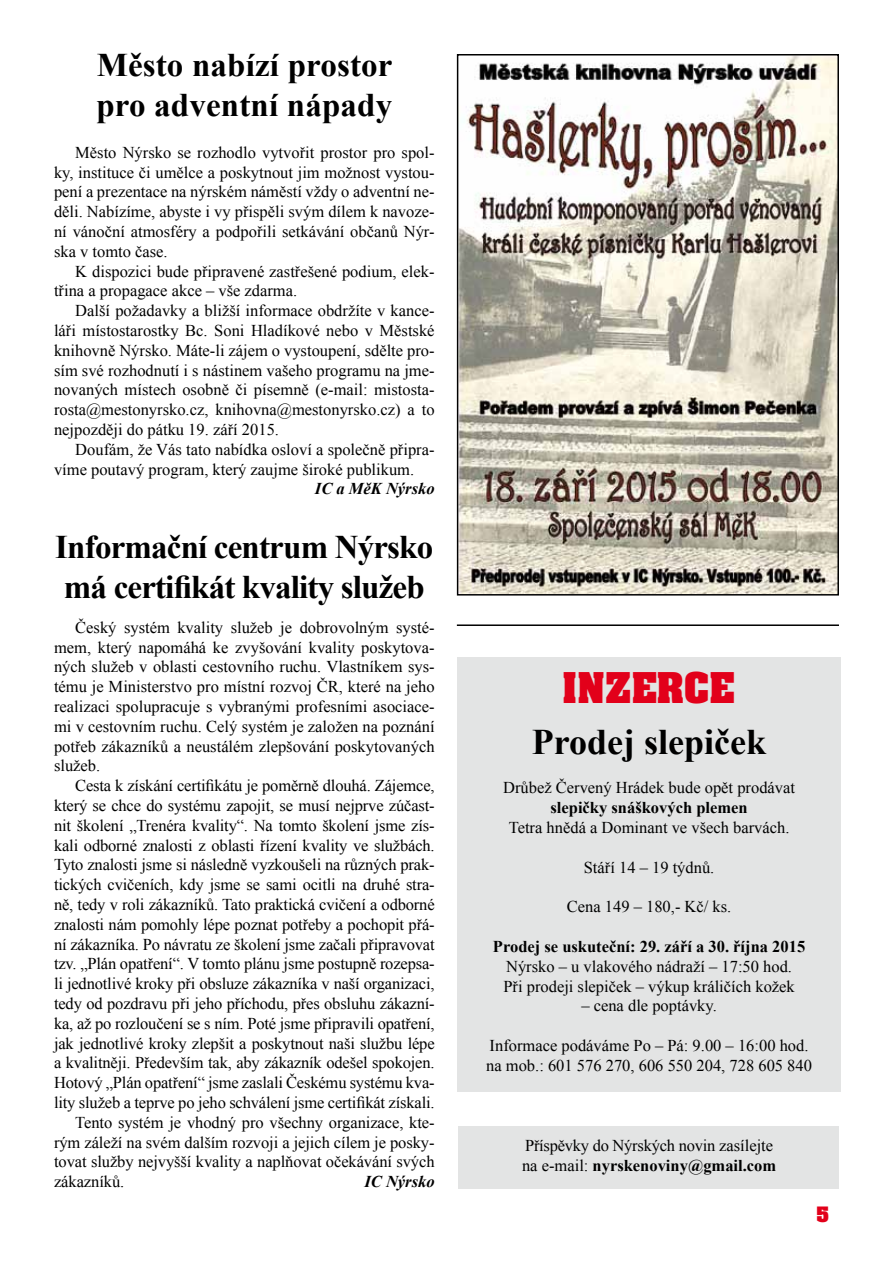
<style>
.page{position:relative;width:893px;height:1263px;background:#fff}
.page>*{position:absolute;margin:0;border:0;box-sizing:border-box;transform-origin:0 0}
.t1{font:700 36px "Times New Roman";color:#000}
.t2{font:36px "Aardvark CE Bold";color:#e2001a}
.t3{font:700 33px/39.6px "Times New Roman";letter-spacing:-.025em;color:#000}
.t4{font:700 33px/39.6px "Times New Roman";letter-spacing:.005em;color:#000}
.t5{font:18px "Aardvark CE Bold";color:#e2001a}
.t6{font:16.5px/19.8px "Times New Roman";letter-spacing:-.01em;color:#000}
.t7{font:700 16.5px "Times New Roman";color:#000}
.t8{font:italic 700 16.5px "Times New Roman";color:#000}
.s1{font-weight:700}
</style>
<div class="page">
<div style="left:457px;top:657px;width:384px;height:435px;background:#e3e4e4"></div>
<hr style="left:457px;top:624px;width:382px;height:2px;background:#000">
<img style="left:460px;top:57px;width:376px;height:535px">
<div style="left:457px;top:54px;width:382px;height:541px;border:2px solid #000"></div>
<div style="left:458px;top:1126px;width:381px;height:62px;background:#e3e4e4"></div>
<h2 class="t4" style="left:96px;top:45px;width:298px">Město nabízí prostor pro adventní nápady</h2>
<p class="t6" style="left:54px;top:142px;width:382px;text-align:justify;text-indent:21px">Město Nýrsko se rozhodlo vytvořit prostor pro spol&shy;ky, instituce či umělce a poskytnout jim možnost vystou&shy;pení a prezentace na nýrském náměstí vždy o adventní ne&shy;děli. Nabízíme, abyste i vy přispěli svým dílem k navoze&shy;ní vánoční atmosféry a podpořili setkávání občanů Nýr&shy;ska v tomto čase.</p>
<p class="t6" style="left:54px;top:261px;width:382px;text-indent:21px">K dispozici bude připravené zastřešené podium, elek&shy;třina a propagace akce – vše zdarma.</p>
<p class="t6" style="left:54px;top:301px;width:382px;text-align:justify;text-indent:21px">Další požadavky a bližší informace obdržíte v kance&shy;láři místostarostky Bc. Soni Hladíkové nebo v Městské knihovně Nýrsko. Máte-li zájem o vystoupení, sdělte pro&shy;sím své rozhodnutí i s nástinem vašeho programu na jme&shy;novaných místech osobně či písemně (e-mail: mistosta&shy;rosta@mestonyrsko.cz, knihovna@mestonyrsko.cz) a to nejpozději do pátku 19. září 2015.</p>
<p class="t6" style="left:54px;top:439px;width:382px;text-indent:21px">Doufám, že Vás tato nabídka osloví a společně připra&shy;víme poutavý program, který zaujme široké publikum.</p>
<p class="t8" style="left:315px;top:477px;width:121px">IC a MěK Nýrsko</p>
<h2 class="t3" style="left:55px;top:526px;width:379px">Informační centrum Nýrsko má certifikát kvality služeb</h2>
<p class="t6" style="left:54px;top:617px;width:382px;text-align:justify;text-indent:21px">Český systém kvality služeb je dobrovolným systé&shy;mem, který napomáhá ke zvyšování kvality poskytova&shy;ných služeb v oblasti cestovního ruchu. Vlastníkem sys&shy;tému je Ministerstvo pro místní rozvoj ČR, které na jeho realizaci spolupracuje s vybranými profesními asociace&shy;mi v cestovním ruchu. Celý systém je založen na poznání potřeb zákazníků a neustálém zlepšování poskytovaných služeb.</p>
<p class="t6" style="left:75px;top:775px;width:361px">Cesta k získání certifikátu je poměrně dlouhá. Zájemce,</p>
<p class="t6" style="left:54px;top:795px;width:382px">který se chce do systému zapojit, se musí nejprve zúčast-</p>
<p class="t6" style="left:54px;top:815px;width:382px">nit školení „Trenéra kvality“. Na tomto školení jsme zís-</p>
<p class="t6" style="left:54px;top:835px;width:382px">kali odborné znalosti z oblasti řízení kvality ve službách.</p>
<p class="t6" style="left:54px;top:855px;width:382px">Tyto znalosti jsme si následně vyzkoušeli na různých prak-</p>
<p class="t6" style="left:54px;top:874px;width:382px">tických cvičeních, kdy jsme se sami ocitli na druhé stra-</p>
<p class="t6" style="left:54px;top:894px;width:382px">ně, tedy v roli zákazníků. Tato praktická cvičení a odborné</p>
<p class="t6" style="left:54px;top:914px;width:382px">znalosti nám pomohly lépe poznat potřeby a pochopit přá-</p>
<p class="t6" style="left:54px;top:934px;width:382px">ní zákazníka. Po návratu ze školení jsme začali připravovat</p>
<p class="t6" style="left:54px;top:954px;width:382px">tzv. „Plán opatření“. V tomto plánu jsme postupně rozepsa-</p>
<p class="t6" style="left:54px;top:973px;width:382px">li jednotlivé kroky při obsluze zákazníka v naší organizaci,</p>
<p class="t6" style="left:54px;top:993px;width:382px">tedy od pozdravu při jeho příchodu, přes obsluhu zákazní-</p>
<p class="t6" style="left:54px;top:1013px;width:382px">ka, až po rozloučení se s ním. Poté jsme připravili opatření,</p>
<p class="t6" style="left:54px;top:1033px;width:382px">jak jednotlivé kroky zlepšit a poskytnout naši službu lépe</p>
<p class="t6" style="left:54px;top:1053px;width:382px">a kvalitněji. Především tak, aby zákazník odešel spokojen.</p>
<p class="t6" style="left:54px;top:1072px;width:382px">Hotový „Plán opatření“ jsme zaslali Českému systému kva-</p>
<p class="t6" style="left:54px;top:1092px;width:382px">lity služeb a teprve po jeho schválení jsme certifikát získali.</p>
<p class="t6" style="left:75px;top:1112px;width:361px">Tento systém je vhodný pro všechny organizace, kte-</p>
<p class="t6" style="left:54px;top:1132px;width:382px">rým záleží na svém dalším rozvoji a jejich cílem je posky-</p>
<p class="t6" style="left:54px;top:1152px;width:382px">tovat služby nejvyšší kvality a naplňovat očekávání svých</p>
<p class="t6" style="left:54px;top:1171px;width:72px">zákazníků.</p>
<p class="t8" style="left:365px;top:1170px;width:72px">IC Nýrsko</p>
<h1 class="t2" style="left:563px;top:663px;width:173px">INZERCE</h1>
<h1 class="t1" style="left:532px;top:717px;width:236px">Prodej slepiček</h1>
<p class="t6" style="left:503px;top:778px;width:293px">Drůbež Červený Hrádek bude opět prodávat</p>
<p class="t7" style="left:551px;top:796px;width:199px">slepičky snáškových plemen</p>
<p class="t6" style="left:509px;top:817px;width:282px">Tetra hnědá a Dominant ve všech barvách.</p>
<p class="t6" style="left:584px;top:857px;width:132px">Stáří 14 – 19 týdnů.</p>
<p class="t6" style="left:567px;top:897px;width:166px">Cena 149 – 180,- Kč/ ks.</p>
<p class="t7" style="left:493px;top:935px;width:314px">Prodej se uskuteční: 29. září a 30. října 2015</p>
<p class="t6" style="left:503px;top:956px;width:293px">Nýrsko – u vlakového nádraží – 17:50 hod.<br>Při prodeji slepiček – výkup králičích kožek</p>
<p class="t6" style="left:581px;top:996px;width:137px">– cena dle poptávky.</p>
<p class="t6" style="left:486px;top:1035px;width:327px">Informace podáváme Po – Pá: 9.00 – 16:00 hod. na mob.: 601 576 270, 606 550 204, 728 605 840</p>
<p class="t6" style="left:522px;top:1135px;width:256px">Příspěvky do Nýrských novin zasílejte na e-mail: <span class="s1">nyrskenoviny@gmail.com</span></p>
<p class="t5" style="left:817px;top:1202px;width:13px">5</p>
</div>
